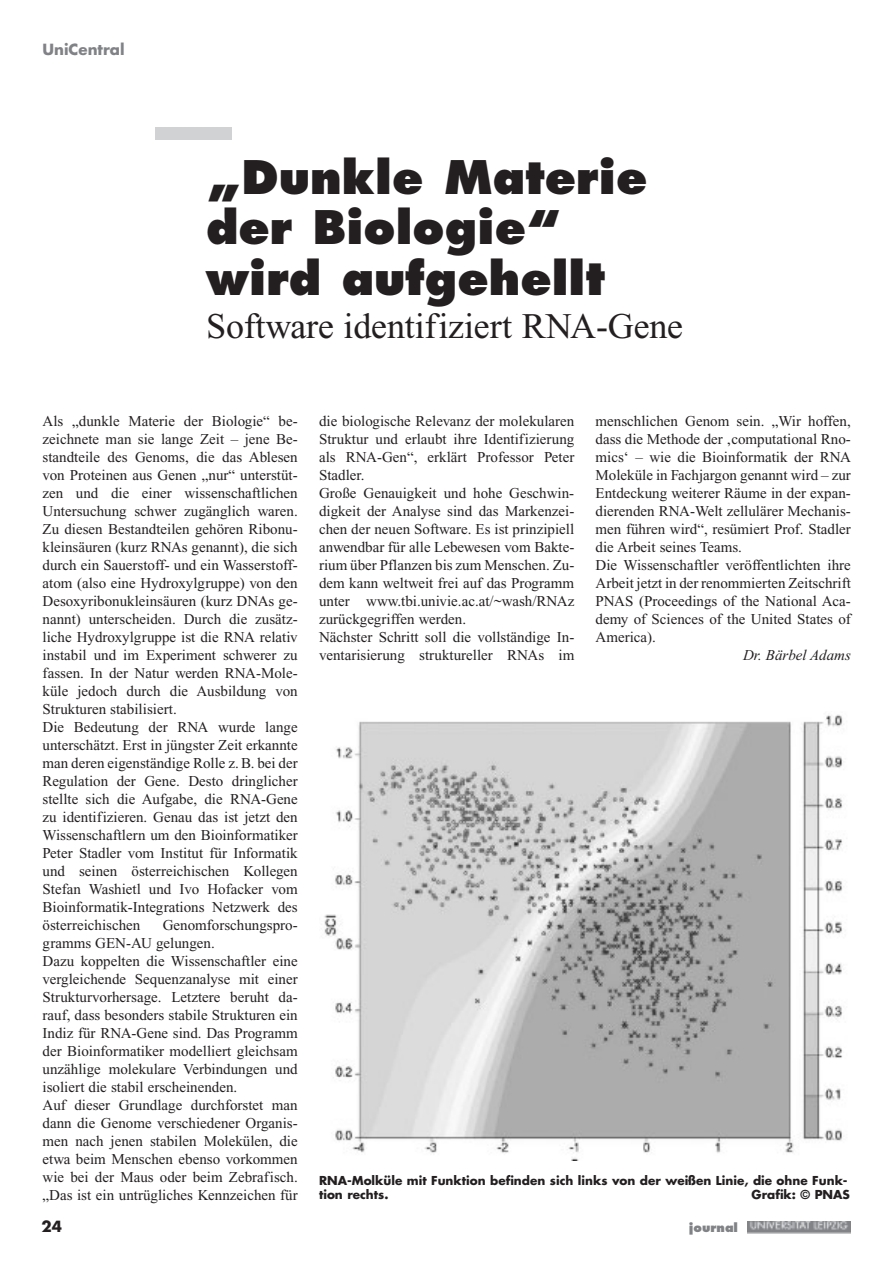
<style>
.page{position:relative;width:893px;height:1262px;background:#fff}
.page>*{position:absolute;margin:0;border:0;box-sizing:border-box;transform-origin:0 0}
.t1{font:800 45px/50.4px "Futura";color:#231f20}
.t2{font:36px "Times New Roman";letter-spacing:-.005em;color:#231f20}
.t3{font:15px/18px "Times New Roman";color:#231f20}
.t4{font:italic 15px "Times New Roman";color:#231f20}
.t5{font:700 15px "Futura";color:#808285}
.t6{font:700 15px "Futura";color:#231f20}
.t7{font:700 12px/14.4px "Futura";color:#231f20}
.t8{font:800 12px "Futura";color:#808285}
</style>
<div class="page">
<div style="left:747px;top:1218px;width:103px;height:16px;background:#c7c8ca"></div>
<img style="left:747px;top:1220px;width:103px;height:13px">
<div style="left:155px;top:128px;width:77px;height:12px;background:#d1d2d4"></div>
<img style="left:324px;top:714px;width:520px;height:446px">
<div style="left:319px;top:1174px;width:531px;height:46px;background:#fff"></div>
<p class="t5" style="left:43px;top:43px;width:84px">UniCentral</p>
<h1 class="t1" style="left:206px;top:155px;width:443px">„Dunkle Materie der Biologie“ wird aufgehellt</h1>
<h2 class="t2" style="left:206px;top:313px;width:478px">Software identifiziert RNA-Gene</h2>
<p class="t3" style="left:43px;top:413px;width:257px">Als „dunkle Materie der Biologie“ be&shy;zeichnete man sie lange Zeit – jene Be&shy;standteile des Genoms, die das Ablesen von Proteinen aus Genen „nur“ unterstüt&shy;zen und die einer wissenschaftlichen Untersuchung schwer zugänglich waren.<br>Zu diesen Bestandteilen gehören Ribonu&shy;kleinsäuren (kurz RNAs genannt), die sich durch ein Sauerstoff- und ein Wasserstoff&shy;atom (also eine Hydroxylgruppe) von den Desoxyribonukleinsäuren (kurz DNAs ge&shy;nannt) unterscheiden. Durch die zusätz&shy;liche Hydroxylgruppe ist die RNA relativ instabil und im Experiment schwerer zu fassen. In der Natur werden RNA-Mole&shy;küle jedoch durch die Ausbildung von Strukturen stabilisiert.<br>Die Bedeutung der RNA wurde lange unterschätzt. Erst in jüngster Zeit erkannte man deren eigenständige Rolle z. B. bei der Regulation der Gene. Desto dringlicher stellte sich die Aufgabe, die RNA-Gene zu identifizieren. Genau das ist jetzt den Wissenschaftlern um den Bioinformatiker Peter Stadler vom Institut für Informatik und seinen österreichischen Kollegen Stefan Washietl und Ivo Hofacker vom Bioinformatik-Integrations Netzwerk des österreichischen</p>
<p class="t3" style="left:43px;top:917px;width:257px;text-indent:120px">Genomforschungspro&shy;gramms GEN-AU gelungen.<br>Dazu koppelten die Wissenschaftler eine vergleichende Sequenzanalyse mit einer Strukturvorhersage. Letztere beruht da&shy;rauf, dass besonders stabile Strukturen ein Indiz für RNA-Gene sind. Das Programm der Bioinformatiker modelliert gleichsam unzählige molekulare Verbindungen und isoliert die stabil erscheinenden.<br>Auf dieser Grundlage durchforstet man dann die Genome verschiedener Organis&shy;men nach jenen stabilen Molekülen, die etwa beim Menschen ebenso vorkommen wie bei der Maus oder beim Zebrafisch. „Das ist ein untrügliches Kennzeichen für</p>
<p class="t3" style="left:319px;top:413px;width:257px">die biologische Relevanz der molekularen Struktur und erlaubt ihre Identifizierung als RNA-Gen“, erklärt Professor Peter Stadler.<br>Große Genauigkeit und hohe Geschwin&shy;digkeit der Analyse sind das Markenzei&shy;chen der neuen Software. Es ist prinzipiell anwendbar für alle Lebewesen vom Bakte&shy;rium über Pflanzen bis zum Menschen. Zu&shy;dem kann weltweit frei auf das Programm unter www.tbi.univie.ac.at/~wash/RNAz zurückgegriffen werden.<br>Nächster Schritt soll die vollständige In&shy;ventarisierung struktureller RNAs im</p>
<p class="t3" style="left:595px;top:413px;width:257px">menschlichen Genom sein. „Wir hoffen, dass die Methode der ‚computational Rno&shy;mics‘ – wie die Bioinformatik der RNA Moleküle in Fachjargon genannt wird – zur Entdeckung weiterer Räume in der expan&shy;dierenden RNA-Welt zellulärer Mechanis&shy;men führen wird“, resümiert Prof. Stadler die Arbeit seines Teams.<br>Die Wissenschaftler veröffentlichten ihre Arbeit jetzt in der renommierten Zeitschrift PNAS (Proceedings of the National Aca&shy;demy of Sciences of the United States of America).</p>
<p class="t4" style="left:743px;top:650px;width:109px">Dr. Bärbel Adams</p>
<p class="t7" style="left:319px;top:1174px;width:530px">RNA-Molküle mit Funktion befinden sich links von der weißen Linie, die ohne Funk&shy;tion rechts.</p>
<p class="t7" style="left:751px;top:1188px;width:100px">Grafik: © PNAS</p>
<p class="t6" style="left:42px;top:1219px;width:22px">24</p>
<p class="t8" style="left:689px;top:1222px;width:51px">journal</p>
</div>
